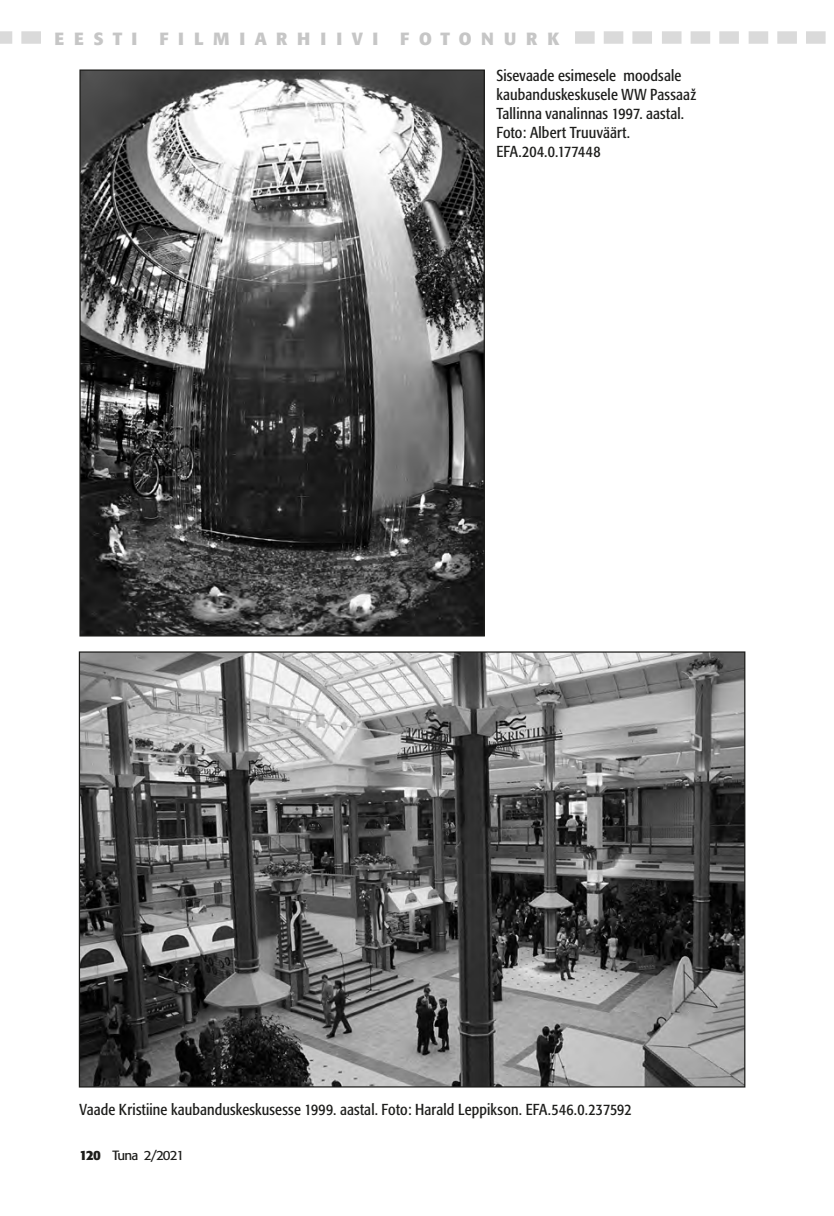
<style>
.page{position:relative;width:834px;height:1216px;background:#fff}
.page>*{position:absolute;margin:0;border:0;box-sizing:border-box;transform-origin:0 0}
.t1{font:700 17.5px "Formata";letter-spacing:.555em;color:#c6c6c6}
.t2{font:condensed 15.75px/18.9px "Formata";letter-spacing:.01em;color:#1d1d1b}
.t3{font:13.3px "Formata";letter-spacing:-.07em;color:#1d1d1b}
.s1{font-weight:700}
</style>
<div class="page">
<svg style="left:0;top:31px;width:41px;height:13px"></svg>
<svg style="left:575px;top:31px;width:77px;height:13px"></svg>
<svg style="left:662px;top:31px;width:76px;height:13px"></svg>
<svg style="left:748px;top:31px;width:77px;height:13px"></svg>
<img style="left:81px;top:653px;width:662px;height:432px">
<img style="left:81px;top:71px;width:402px;height:563px">
<p class="t1" style="left:55px;top:28px;width:84px">EESTI</p>
<p class="t1" style="left:159px;top:28px;width:220px">FILMIARHIIVI</p>
<p class="t1" style="left:400px;top:28px;width:161px">FOTONURK</p>
<p class="t2" style="left:496px;top:66px;width:201px">Sisevaade esimesele moodsale kaubanduskeskusele WW Passaaž<br>Tallinna vanalinnas 1997. aastal.<br>Foto: Albert Truuväärt.<br>EFA.204.0.177448</p>
<p class="t2" style="left:79px;top:1100px;width:553px">Vaade Kristiine kaubanduskeskusesse 1999. aastal. Foto: Harald Leppikson. EFA.546.0.237592</p>
<p class="t3" style="left:79px;top:1146px;width:106px"><span class="s1">120</span> Tuna 2/2021</p>
</div>
